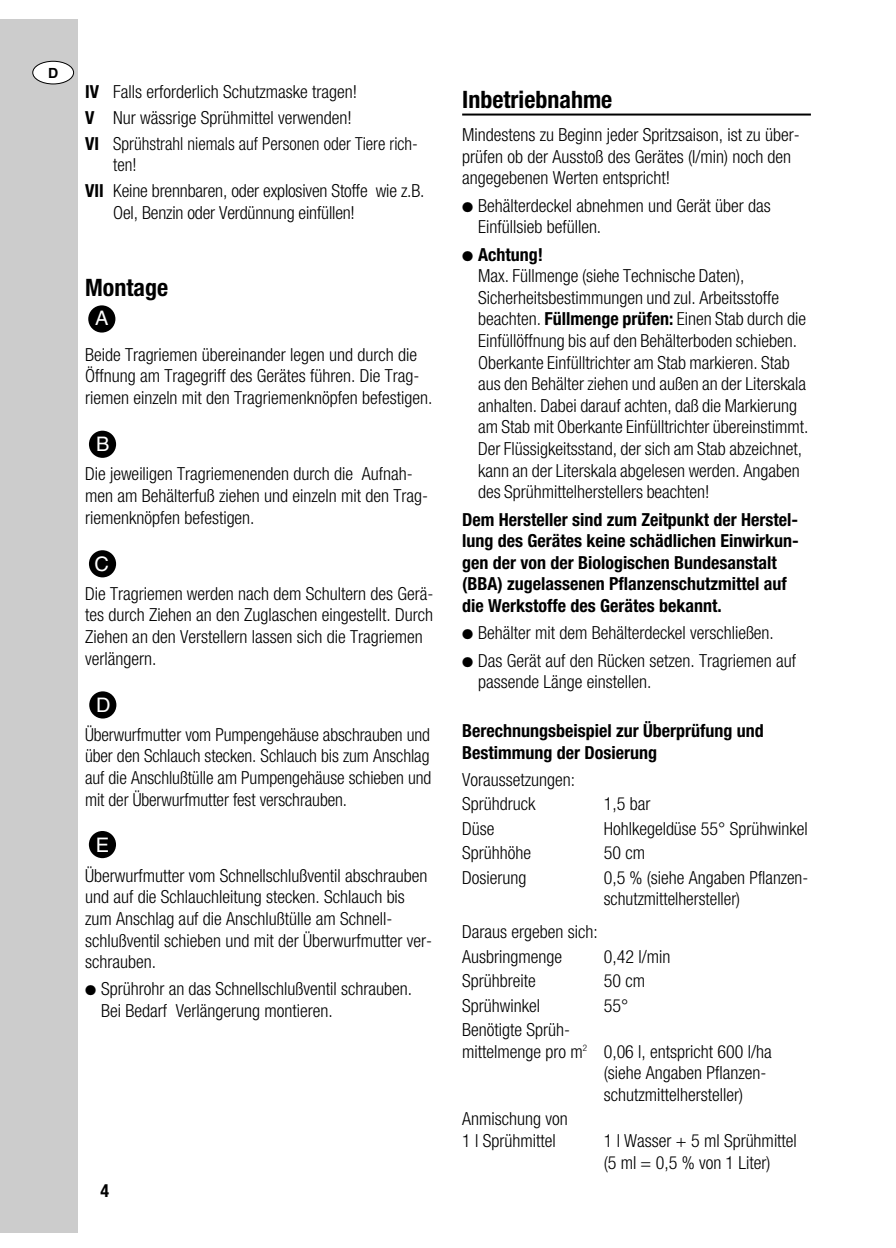
<style>
.page{position:relative;width:896px;height:1248px;background:#fff}
.page>*{position:absolute;margin:0;border:0;box-sizing:border-box;transform-origin:0 0}
.t1{font:700 condensed 24px "Helvetica Neue";color:#000}
.t2{font:20px "Helvetica";color:#fff}
.t3{font:300 condensed 18px/21.6px "Helvetica Neue";color:#000}
.t4{font:700 condensed 18px/21.6px "Helvetica Neue";color:#000}
.t5{font:300 condensed 18px/25.8px "Helvetica Neue";color:#000;scale:.96 1}
.t6{font:700 14px "Helvetica";color:#000}
.s1{font-weight:700}
</style>
<div class="page">
<div style="left:0;top:19px;width:78px;height:1213px;background:#ccc"></div>
<div style="left:33px;top:61px;width:41px;height:23px;background:#fff;border-radius:50%"></div>
<div style="left:32px;top:61px;width:42px;height:23px;border:1px solid #000;border-radius:50%"></div>
<hr style="left:462px;top:113px;width:349px;height:2px;background:#000">
<div style="left:89px;top:830px;width:27px;height:28px;background:#000;border-radius:50%"></div>
<div style="left:89px;top:691px;width:27px;height:27px;background:#000;border-radius:50%"></div>
<div style="left:89px;top:550px;width:27px;height:27px;background:#000;border-radius:50%"></div>
<div style="left:89px;top:430px;width:27px;height:28px;background:#000;border-radius:50%"></div>
<div style="left:88px;top:305px;width:27px;height:27px;background:#000;border-radius:50%"></div>
<p class="t6" style="left:48px;top:68px;width:12px">D</p>
<p class="t3" style="left:85px;top:80px;width:334px;line-height:25.8px"><span class="s1">IV</span> Falls erforderlich Schutzmaske tragen!<br><span class="s1">V</span> Nur wässrige Sprühmittel verwenden!<br><span class="s1">VI</span> Sprühstrahl niemals auf Personen oder Tiere rich-</p>
<p class="t5" style="left:85px;top:153px;width:355px;text-indent:28px">ten!<br><span class="s1">VII</span> Keine brennbaren, oder explosiven Stoffe wie z.B.</p>
<p class="t3" style="left:113px;top:203px;width:243px">Oel, Benzin oder Verdünnung einfüllen!</p>
<h1 class="t1" style="left:85px;top:279px;width:85px">Montage</h1>
<p class="t2" style="left:95px;top:310px;width:15px">A</p>
<p class="t3" style="left:85px;top:345px;width:349px">Beide Tragriemen übereinander legen und durch die<br>Öffnung am Tragegriff des Gerätes führen. Die Trag&shy;riemen einzeln mit den Tragriemenknöpfen befestigen.</p>
<p class="t2" style="left:96px;top:437px;width:15px">B</p>
<p class="t3" style="left:85px;top:464px;width:344px">Die jeweiligen Tragriemenenden durch die Aufnah&shy;men am Behälterfuß ziehen und einzeln mit den Trag&shy;riemenknöpfen befestigen.</p>
<p class="t2" style="left:95px;top:556px;width:16px">C</p>
<p class="t3" style="left:85px;top:584px;width:350px">Die Tragriemen werden nach dem Schultern des Gerä&shy;tes durch Ziehen an den Zuglaschen eingestellt. Durch Ziehen an den Verstellern lassen sich die Tragriemen verlängern.</p>
<p class="t2" style="left:96px;top:697px;width:16px">D</p>
<p class="t3" style="left:85px;top:725px;width:348px;text-align:justify">Überwurfmutter vom Pumpengehäuse abschrauben und über den Schlauch stecken. Schlauch bis zum Anschlag auf die Anschlußtülle am Pumpengehäuse schieben und mit der Überwurfmutter fest verschrauben.</p>
<p class="t2" style="left:96px;top:837px;width:15px">E</p>
<p class="t3" style="left:85px;top:866px;width:348px">Überwurfmutter vom Schnellschlußventil abschrauben und auf die Schlauchleitung stecken. Schlauch bis zum Anschlag auf die Anschlußtülle am Schnell&shy;schlußventil schieben und mit der Überwurfmutter ver&shy;schrauben.</p>
<p class="t3" style="left:101px;top:979px;width:312px;text-indent:-16px">● Sprührohr an das Schnellschlußventil schrauben.<br>Bei Bedarf Verlängerung montieren.</p>
<p class="t4" style="left:100px;top:1180px;width:10px">4</p>
<h1 class="t1" style="left:462px;top:91px;width:152px">Inbetriebnahme</h1>
<p class="t3" style="left:462px;top:125px;width:339px">Mindestens zu Beginn jeder Spritzsaison, ist zu über&shy;prüfen ob der Ausstoß des Gerätes (l/min) noch den angegebenen Werten entspricht!</p>
<p class="t3" style="left:478px;top:196px;width:294px;text-indent:-16px">● Behälterdeckel abnehmen und Gerät über das<br>Einfüllsieb befüllen.</p>
<p class="t3" style="left:478px;top:245px;width:332px;text-indent:-16px">● <span class="s1">Achtung!<br></span>Max. Füllmenge (siehe Technische Daten), Sicherheitsbestimmungen und zul. Arbeitsstoffe beachten. <span class="s1">Füllmenge prüfen:</span> Einen Stab durch die Einfüllöffnung bis auf den Behälterboden schieben.<br>Oberkante Einfülltrichter am Stab markieren. Stab aus den Behälter ziehen und außen an der Literskala anhalten. Dabei darauf achten, daß die Markierung am Stab mit Oberkante Einfülltrichter übereinstimmt.<br>Der Flüssigkeitsstand, der sich am Stab abzeichnet, kann an der Literskala abgelesen werden. Angaben des Sprühmittelherstellers beachten!</p>
<p class="t4" style="left:462px;top:510px;width:338px">Dem Hersteller sind zum Zeitpunkt der Herstel&shy;lung des Gerätes keine schädlichen Einwirkun&shy;gen der von der Biologischen Bundesanstalt (BBA) zugelassenen Pflanzenschutzmittel auf die Werkstoffe des Gerätes bekannt.</p>
<p class="t3" style="left:462px;top:623px;width:313px">● Behälter mit dem Behälterdeckel verschließen.</p>
<p class="t3" style="left:478px;top:651px;width:319px;text-indent:-16px">● Das Gerät auf den Rücken setzen. Tragriemen auf passende Länge einstellen.</p>
<p class="t4" style="left:462px;top:721px;width:303px">Berechnungsbeispiel zur Überprüfung und<br>Bestimmung der Dosierung</p>
<p class="t3" style="left:462px;top:768px;width:114px;line-height:24.4px">Voraussetzungen:<br>Sprühdruck</p>
<p class="t3" style="left:604px;top:794px;width:48px">1,5 bar</p>
<p class="t3" style="left:462px;top:819px;width:34px">Düse</p>
<p class="t3" style="left:604px;top:819px;width:205px">Hohlkegeldüse 55° Sprühwinkel</p>
<p class="t3" style="left:462px;top:843px;width:70px">Sprühhöhe</p>
<p class="t3" style="left:604px;top:843px;width:43px">50 cm</p>
<p class="t3" style="left:462px;top:868px;width:66px">Dosierung</p>
<p class="t3" style="left:604px;top:868px;width:206px">0,5 % (siehe Angaben Pflanzen&shy;schutzmittelhersteller)</p>
<p class="t3" style="left:462px;top:921px;width:137px;line-height:24.4px">Daraus ergeben sich:<br>Ausbringmenge</p>
<p class="t3" style="left:604px;top:947px;width:68px">0,42 l/min</p>
<p class="t3" style="left:462px;top:971px;width:75px">Sprühbreite</p>
<p class="t3" style="left:604px;top:971px;width:43px">50 cm</p>
<p class="t3" style="left:462px;top:995px;width:79px">Sprühwinkel</p>
<p class="t3" style="left:604px;top:995px;width:26px">55°</p>
<p class="t3" style="left:462px;top:1020px;width:109px">Benötigte Sprüh-</p>
<p class="t3" style="left:462px;top:1041px;width:311px">mittelmenge pro m<sup>2</sup> 0,06 l, entspricht 600 l/ha</p>
<p class="t3" style="left:604px;top:1063px;width:164px">(siehe Angaben Pflanzen-</p>
<p class="t3" style="left:604px;top:1085px;width:141px">schutzmittelhersteller)</p>
<p class="t3" style="left:462px;top:1109px;width:107px">Anmischung von<br>1 l Sprühmittel</p>
<p class="t3" style="left:604px;top:1131px;width:195px">1 l Wasser + 5 ml Sprühmittel (5 ml = 0,5 % von 1 Liter)</p>
</div>
